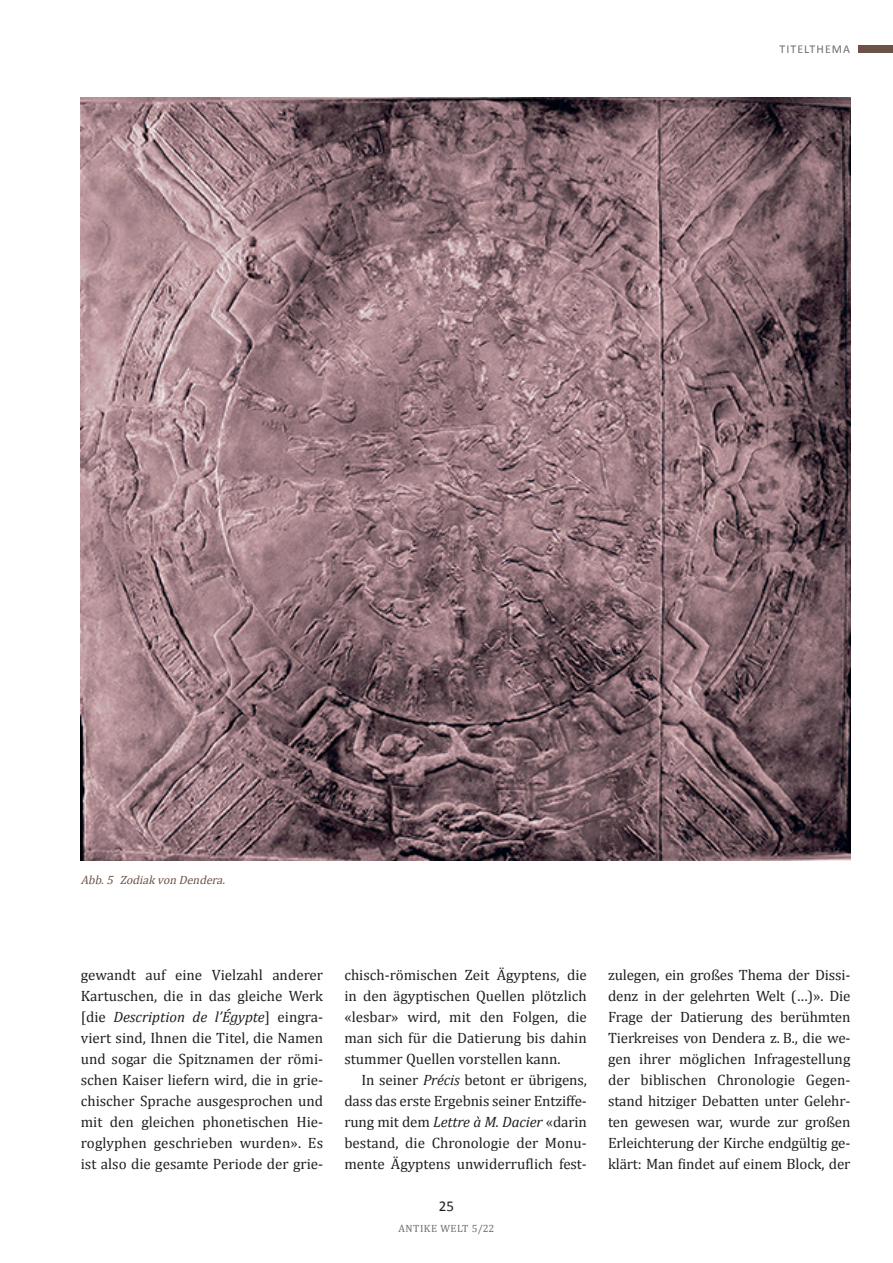
<style>
.page{position:relative;width:893px;height:1263px;background:#fff}
.page>*{position:absolute;margin:0;border:0;box-sizing:border-box;transform-origin:0 0}
.t1{font:15px/21px "Cambria";color:#231f20;text-align:justify}
.t2{font:15px "Calibri";color:#231f20}
.t3{font:italic 12px "Cambria";color:#6b5348}
.t4{font:12px "Calibri";letter-spacing:.09em;color:#6c6d70}
.t5{font:10.5px "Cambria";letter-spacing:.05em;color:#6c6d70}
.s1{font-style:italic}
</style>
<div class="page">
<div style="left:859px;top:46px;width:34px;height:7px;background:#6b5348"></div>
<img style="left:81px;top:98px;width:769px;height:762px">
<p class="t4" style="left:779px;top:41px;width:72px">TITELTHEMA</p>
<p class="t3" style="left:81px;top:873px;width:160px">Abb. 5ZodiakvonDendera.</p>
<p class="t1" style="left:81px;top:964px;width:244px">gewandt auf eine Vielzahl anderer Kartuschen, die in das gleiche Werk [die <span class="s1">Description de l’Égypte</span>] eingra&shy;viert sind, Ihnen die Titel, die Namen und sogar die Spitznamen der römi&shy;schen Kaiser liefern wird, die in grie&shy;chischer Sprache ausgesprochen und mit den gleichen phonetischen Hie&shy;roglyphen geschrieben wurden». Es ist also die gesamte Periode der grie-</p>
<p class="t1" style="left:344px;top:964px;width:244px">chisch-römischen Zeit Ägyptens, die in den ägyptischen Quellen plötzlich «lesbar» wird, mit den Folgen, die man sich für die Datierung bis dahin stummer Quellen vorstellen kann.</p>
<p class="t1" style="left:344px;top:1069px;width:244px;text-indent:17px">In seiner <span class="s1">Précis</span> betont er übrigens, dass das erste Ergebnis seiner Entziffe&shy;rung mit dem <span class="s1">Lettre à M. Dacier</span> «darin bestand, die Chronologie der Monu&shy;mente Ägyptens unwiderruflich fest-</p>
<p class="t2" style="left:439px;top:1195px;width:17px">25</p>
<p class="t5" style="left:398px;top:1222px;width:97px">ANTIKE WELT 5/22</p>
<p class="t1" style="left:608px;top:964px;width:244px">zulegen, ein großes Thema der Dissi&shy;denz in der gelehrten Welt (…)». Die Frage der Datierung des berühmten Tierkreises von Dendera z. B., die we&shy;gen ihrer möglichen Infragestellung der biblischen Chronologie Gegen&shy;stand hitziger Debatten unter Gelehr&shy;ten gewesen war, wurde zur großen Erleichterung der Kirche endgültig ge&shy;klärt: Man findet auf einem Block, der</p>
</div>
